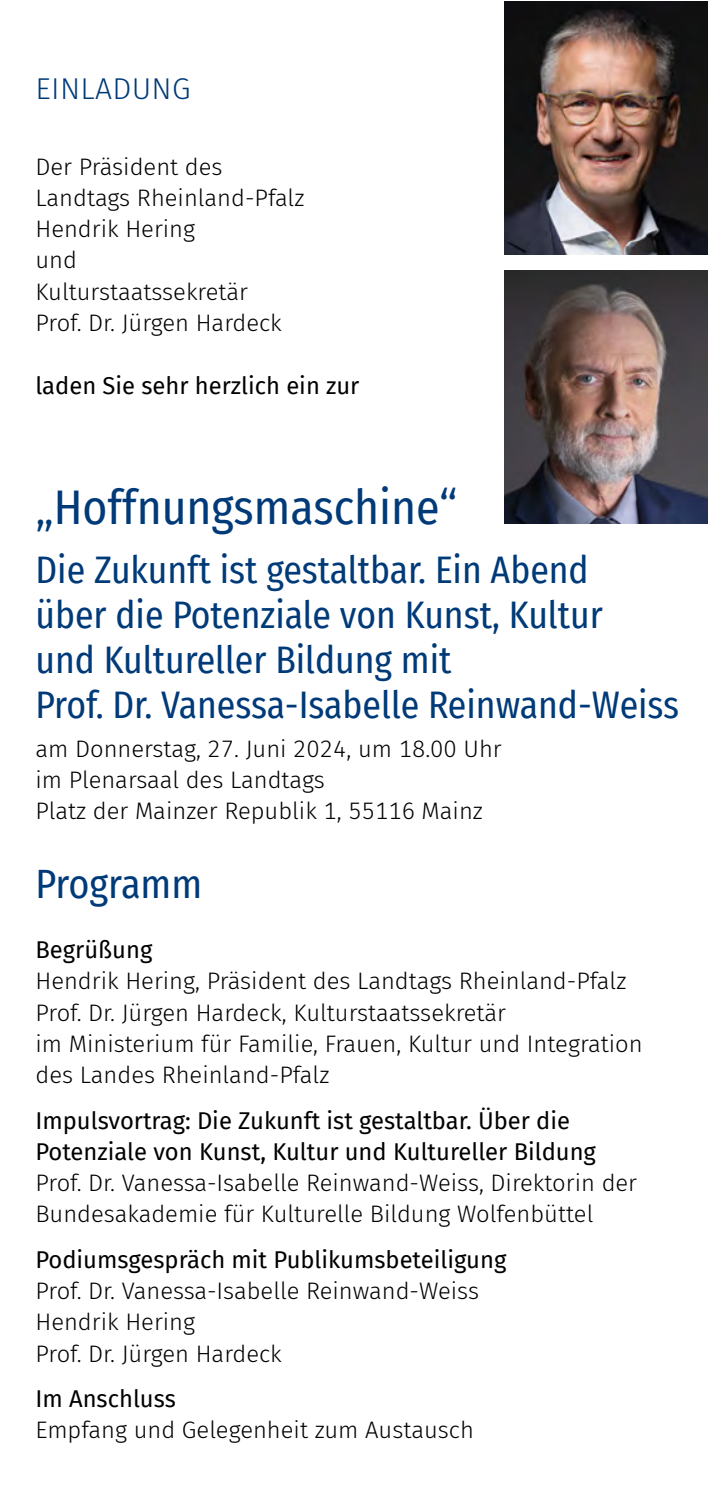
<style>
.page{position:relative;width:709px;height:1489px;background:#fff}
.page>*{position:absolute;margin:0;border:0;box-sizing:border-box;transform-origin:0 0}
.t1{font:47.5px "Fira Sans Condensed";color:#003a78}
.t2{font:40px "Fira Sans Condensed";color:#003a78}
.t3{font:37.5px/45px "Fira Sans Condensed";color:#003a78}
.t4{font:300 30px "Fira Sans";letter-spacing:.01em;color:#003a78}
.t5{font:300 23.75px/31.2px "Fira Sans";color:#000}
.t6{font:23.75px/31.2px "Fira Sans";color:#000}
</style>
<div class="page">
<img style="left:504px;top:1px;width:203px;height:253px">
<img style="left:504px;top:271px;width:203px;height:252px">
<p class="t4" style="left:36px;top:67px;width:156px">EINLADUNG</p>
<p class="t5" style="left:35px;top:151px;width:271px">Der Präsident des<br>Landtags Rheinland-Pfalz<br>Hendrik Hering<br>und<br>Kulturstaatssekretär</p>
<p class="t5" style="left:35px;top:307px;width:248px">Prof. Dr. Jürgen Hardeck</p>
<p class="t6" style="left:35px;top:369px;width:325px">laden Sie sehr herzlich ein zur</p>
<p class="t1" style="left:35px;top:471px;width:423px">„Hoffnungsmaschine“</p>
<p class="t3" style="left:35px;top:546px;width:645px">Die Zukunft ist gestaltbar. Ein Abend<br>über die Potenziale von Kunst, Kultur<br>und Kultureller Bildung mit<br>Prof. Dr. Vanessa-Isabelle Reinwand-Weiss</p>
<p class="t5" style="left:35px;top:732px;width:468px">am Donnerstag, 27. Juni 2024, um 18.00 Uhr</p>
<p class="t5" style="left:35px;top:763px;width:291px">im Plenarsaal des Landtags</p>
<p class="t5" style="left:35px;top:795px;width:449px">Platz der Mainzer Republik 1, 55116 Mainz</p>
<p class="t2" style="left:35px;top:854px;width:168px">Programm</p>
<p class="t6" style="left:35px;top:933px;width:118px">Begrüßung</p>
<p class="t5" style="left:35px;top:965px;width:608px">Hendrik Hering, Präsident des Landtags Rheinland-Pfalz Prof. Dr. Jürgen Hardeck, Kulturstaatssekretär<br>im Ministerium für Familie, Frauen, Kultur und Integration des Landes Rheinland-Pfalz</p>
<p class="t6" style="left:35px;top:1103px;width:562px">Impulsvortrag: Die Zukunft ist gestaltbar. Über die<br>Potenziale von Kunst, Kultur und Kultureller Bildung</p>
<p class="t5" style="left:35px;top:1166px;width:603px">Prof. Dr. Vanessa-Isabelle Reinwand-Weiss, Direktorin der<br>Bundesakademie für Kulturelle Bildung Wolfenbüttel</p>
<p class="t6" style="left:35px;top:1243px;width:472px">Podiumsgespräch mit Publikumsbeteiligung</p>
<p class="t5" style="left:35px;top:1274px;width:445px">Prof. Dr. Vanessa-Isabelle Reinwand-Weiss<br>Hendrik Hering<br>Prof. Dr. Jürgen Hardeck</p>
<p class="t6" style="left:35px;top:1382px;width:142px">Im Anschluss</p>
<p class="t5" style="left:35px;top:1414px;width:440px">Empfang und Gelegenheit zum Austausch</p>
</div>
